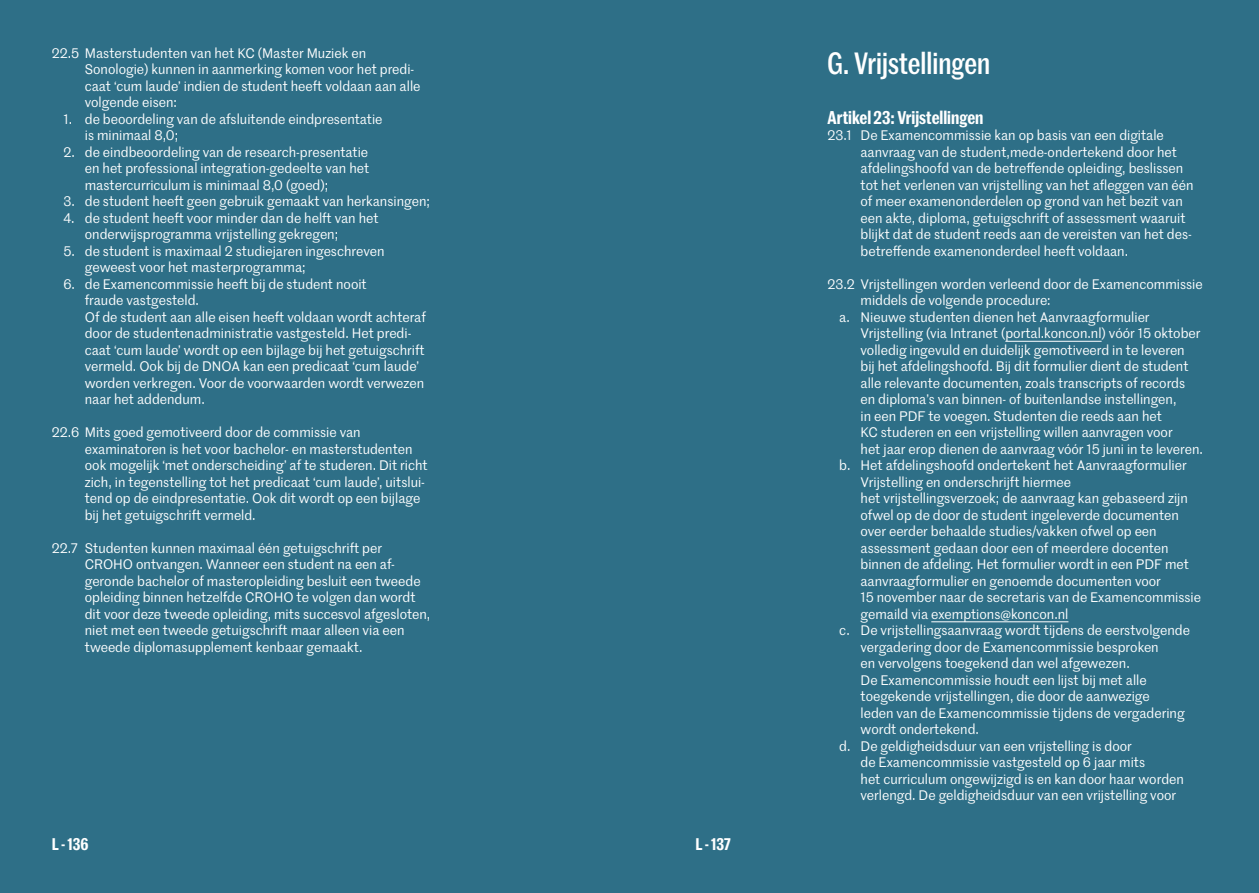
<style>
.page{position:relative;width:1259px;height:893px;background:#fff}
.page>*{position:absolute;margin:0;border:0;box-sizing:border-box;transform-origin:0 0}
.t1{font:500 30px "Marr Sans Cond";color:#fff}
.t2{font:600 18px "Marr Sans Cond";color:#fff}
.t3{font:600 16.5px "Marr Sans Cond";color:#fff}
.t4{font:13.5px/16.5px "Marr Sans";color:#fff}
</style>
<div class="page">
<div style="left:0;top:0;width:629px;height:893px;background:#2e6f87"></div>
<div style="left:628px;top:0;width:631px;height:893px;background:#2e6f87"></div>
<hr style="left:1005px;top:341px;width:96px;height:1px;background:#fff">
<hr style="left:931px;top:621px;width:137px;height:1px;background:#fff">
<p class="t4" style="left:85px;top:44px;width:337px;text-indent:-33px">22.5 Masterstudenten van het KC (Master Muziek en Sonologie) kunnen in aanmerking komen voor het predi&shy;caat ‘cum laude’ indien de student heeft voldaan aan alle volgende eisen:</p>
<p class="t4" style="left:85px;top:110px;width:299px;text-indent:-21px">1. de beoordeling van de afsluitende eindpresentatie is minimaal 8,0;</p>
<p class="t4" style="left:85px;top:143px;width:286px;text-align:justify;text-indent:-21px">2. de eindbeoordeling van de research-presentatie en het professional integration-gedeelte van het mastercurriculum is minimaal 8,0 (goed);</p>
<p class="t4" style="left:64px;top:192px;width:368px">3. de student heeft geen gebruik gemaakt van herkansingen;</p>
<p class="t4" style="left:85px;top:209px;width:295px;text-indent:-21px">4. de student heeft voor minder dan de helft van het onderwijsprogramma vrijstelling gekregen;</p>
<p class="t4" style="left:85px;top:242px;width:301px;text-indent:-21px">5. de student is maximaal 2 studiejaren ingeschreven geweest voor het masterprogramma;</p>
<p class="t4" style="left:85px;top:275px;width:342px;text-indent:-21px">6. de Examencommissie heeft bij de student nooit<br>fraude vastgesteld.<br>Of de student aan alle eisen heeft voldaan wordt achteraf door de studentenadministratie vastgesteld. Het predi&shy;caat ‘cum laude’ wordt op een bijlage bij het getuigschrift vermeld. Ook bij de DNOA kan een predicaat ‘cum laude’ worden verkregen. Voor de voorwaarden wordt verwezen naar het addendum.</p>
<p class="t4" style="left:85px;top:423px;width:344px;text-indent:-33px">22.6 Mits goed gemotiveerd door de commissie van examinatoren is het voor bachelor- en masterstudenten ook mogelijk ‘met onderscheiding’ af te studeren. Dit richt zich, in tegenstelling tot het predicaat ‘cum laude’, uitslui&shy;tend op de eindpresentatie. Ook dit wordt op een bijlage bij het getuigschrift vermeld.</p>
<p class="t4" style="left:85px;top:539px;width:347px;text-indent:-33px">22.7 Studenten kunnen maximaal één getuigschrift per CROHO ontvangen. Wanneer een student na een af&shy;geronde bachelor of masteropleiding besluit een tweede opleiding binnen hetzelfde CROHO te volgen dan wordt dit voor deze tweede opleiding, mits succesvol afgesloten, niet met een tweede getuigschrift maar alleen via een tweede diplomasupplement kenbaar gemaakt.</p>
<p class="t3" style="left:52px;top:832px;width:38px">L - 136</p>
<p class="t3" style="left:695px;top:832px;width:37px">L - 137</p>
<h1 class="t1" style="left:827px;top:42px;width:164px">G. Vrijstellingen</h1>
<h2 class="t2" style="left:827px;top:104px;width:157px">Artikel 23: Vrijstellingen</h2>
<p class="t4" style="left:860px;top:127px;width:334px;text-indent:-33px">23.1 De Examencommissie kan op basis van een digitale aanvraag van de student,mede-ondertekend door het afdelingshoofd van de betreffende opleiding, beslissen tot het verlenen van vrijstelling van het afleggen van één of meer examenonderdelen op grond van het bezit van een akte, diploma, getuigschrift of assessment waaruit blijkt dat de student reeds aan de vereisten van het des&shy;betreffende examenonderdeel heeft voldaan.</p>
<p class="t4" style="left:827px;top:275px;width:377px">23.2 Vrijstellingen worden verleend door de Examencommissie</p>
<p class="t4" style="left:860px;top:292px;width:192px">middels de volgende procedure:</p>
<p class="t4" style="left:839px;top:308px;width:312px">a. Nieuwe studenten dienen het Aanvraagformulier</p>
<p class="t4" style="left:860px;top:325px;width:341px">Vrijstelling (via Intranet (portal.koncon.nl) vóór 15 oktober</p>
<p class="t4" style="left:860px;top:341px;width:326px">volledig ingevuld en duidelijk gemotiveerd in te leveren</p>
<p class="t4" style="left:860px;top:358px;width:329px">bij het afdelingshoofd. Bij dit formulier dient de student</p>
<p class="t4" style="left:860px;top:374px;width:326px">alle relevante documenten, zoals transcripts of records</p>
<p class="t4" style="left:860px;top:391px;width:317px">en diploma’s van binnen- of buitenlandse instellingen,</p>
<p class="t4" style="left:860px;top:407px;width:303px">in een PDF te voegen. Studenten die reeds aan het</p>
<p class="t4" style="left:860px;top:424px;width:314px">KC studeren en een vrijstelling willen aanvragen voor</p>
<p class="t4" style="left:860px;top:440px;width:344px">het jaar erop dienen de aanvraag vóór 15 juni in te leveren.</p>
<p class="t4" style="left:839px;top:457px;width:349px">b. Het afdelingshoofd ondertekent het Aanvraagformulier</p>
<p class="t4" style="left:860px;top:473px;width:212px">Vrijstelling en onderschrijft hiermee</p>
<p class="t4" style="left:860px;top:490px;width:329px">het vrijstellingsverzoek; de aanvraag kan gebaseerd zijn</p>
<p class="t4" style="left:860px;top:506px;width:320px">ofwel op de door de student ingeleverde documenten</p>
<p class="t4" style="left:860px;top:523px;width:298px">over eerder behaalde studies/vakken ofwel op een</p>
<p class="t4" style="left:860px;top:539px;width:310px">assessment gedaan door een of meerdere docenten</p>
<p class="t4" style="left:860px;top:556px;width:330px">binnen de afdeling. Het formulier wordt in een PDF met</p>
<p class="t4" style="left:860px;top:572px;width:302px">aanvraagformulier en genoemde documenten voor</p>
<p class="t4" style="left:860px;top:589px;width:342px">15 november naar de secretaris van de Examencommissie</p>
<p class="t4" style="left:860px;top:605px;width:209px">gemaild via exemptions@koncon.nl</p>
<p class="t4" style="left:839px;top:622px;width:352px">c. De vrijstellingsaanvraag wordt tijdens de eerstvolgende</p>
<p class="t4" style="left:860px;top:638px;width:300px">vergadering door de Examencommissie besproken</p>
<p class="t4" style="left:860px;top:655px;width:271px">en vervolgens toegekend dan wel afgewezen.</p>
<p class="t4" style="left:860px;top:671px;width:288px">De Examencommissie houdt een lijst bij met alle</p>
<p class="t4" style="left:860px;top:688px;width:291px">toegekende vrijstellingen, die door de aanwezige</p>
<p class="t4" style="left:860px;top:704px;width:325px">leden van de Examencommissie tijdens de vergadering</p>
<p class="t4" style="left:860px;top:721px;width:120px">wordt ondertekend.</p>
<p class="t4" style="left:839px;top:737px;width:294px">d. De geldigheidsduur van een vrijstelling is door</p>
<p class="t4" style="left:860px;top:754px;width:286px">de Examencommissie vastgesteld op 6 jaar mits</p>
<p class="t4" style="left:860px;top:770px;width:325px">het curriculum ongewijzigd is en kan door haar worden</p>
<p class="t4" style="left:860px;top:786px;width:317px">verlengd. De geldigheidsduur van een vrijstelling voor</p>
</div>
